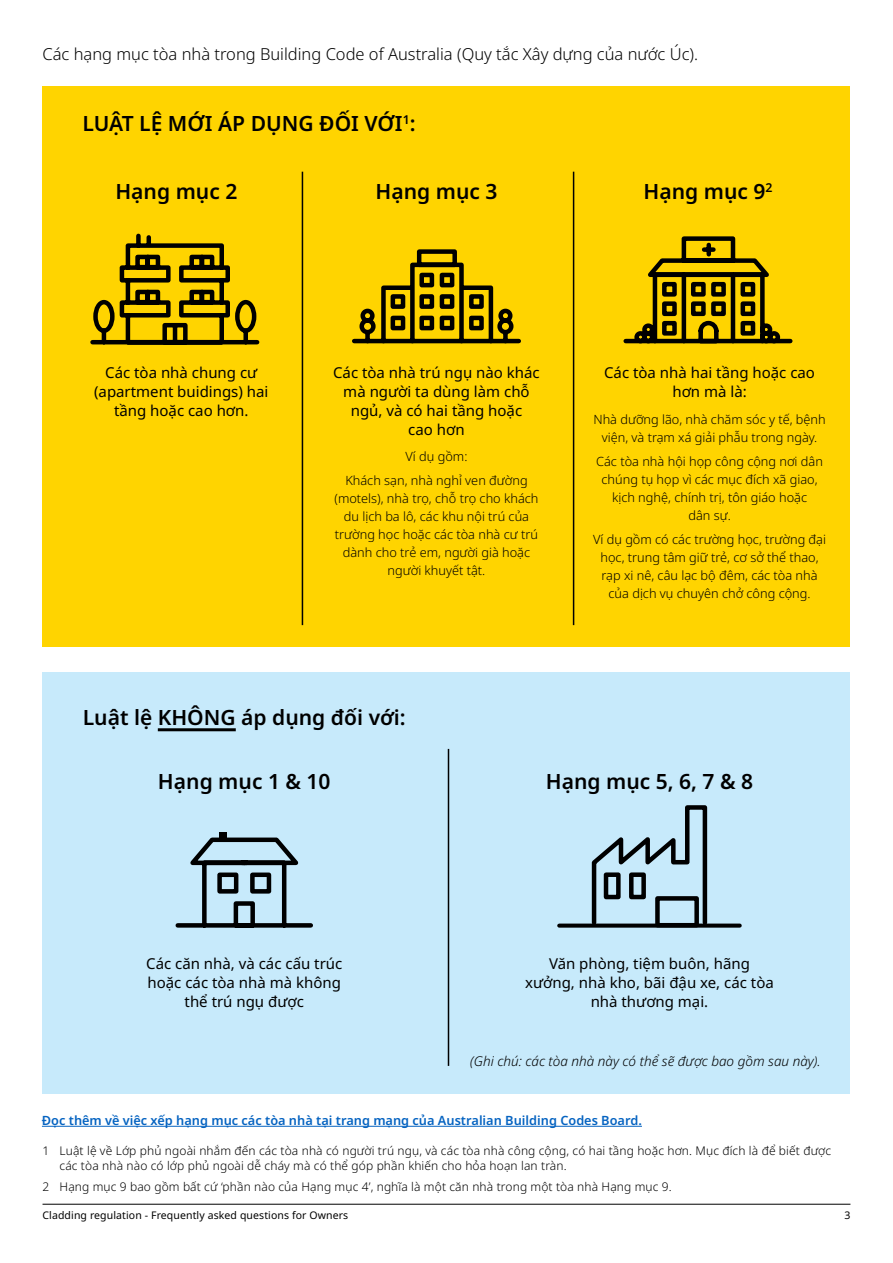
<style>
.page{position:relative;width:893px;height:1263px;background:#fff}
.page>*{position:absolute;margin:0;border:0;box-sizing:border-box;transform-origin:0 0}
.Heading{font:600 21px "Noto Sans";color:#000}
.t1{font:300 16.5px "Noto Sans";color:#000}
.Sub_1{font:15px/18.8px "Noto Sans";color:#000;text-align:center}
.Note{font:italic 300 13.5px "Noto Sans";color:#000}
.Body_copy{font:300 12.75px/18px "Noto Sans";color:#000;text-align:center}
.Body_copy-2{font:600 12.75px "Noto Sans";color:#0563c1}
.Footnotes{font:300 12px/15px "Noto Sans";letter-spacing:.01em;color:#000}
.t2{font:10.5px "Noto Sans";letter-spacing:.01em;color:#000}
</style>
<div class="page">
<hr style="left:43px;top:1204px;width:807px;height:1px;background:#000">
<div style="left:43px;top:672px;width:807px;height:421px;background:#c7eafb"></div>
<div style="left:43px;top:86px;width:807px;height:560px;background:#ffd400"></div>
<hr style="left:158px;top:728px;width:78px;height:3px;background:#000">
<hr style="left:573px;top:172px;width:1px;height:453px;background:#000">
<hr style="left:302px;top:172px;width:1px;height:453px;background:#000">
<hr style="left:448px;top:749px;width:1px;height:317px;background:#000">
<hr style="left:42px;top:1126px;width:600px;height:1px;background:#0563c1">
<svg style="left:352px;top:249px;width:169px;height:94px"></svg>
<svg style="left:623px;top:236px;width:169px;height:107px"></svg>
<svg style="left:90px;top:234px;width:169px;height:110px"></svg>
<div style="left:559px;top:923px;width:181px;height:5px;background:#000"></div>
<svg style="left:590px;top:805px;width:119px;height:123px"></svg>
<svg style="left:175px;top:835px;width:138px;height:93px"></svg>
<div style="left:220px;top:832px;width:7px;height:8px;background:#000"></div>
<p class="t1" style="left:43px;top:43px;width:657px">Các hạng mục tòa nhà trong Building Code of Australia (Quy tắc Xây dựng của nước Úc).</p>
<p class="Heading" style="left:82px;top:108px;width:335px">LUẬT LỆ MỚI ÁP DỤNG ĐỐI VỚI<sup>1</sup>:</p>
<p class="Heading" style="left:115px;top:177px;width:124px">Hạng mục 2</p>
<p class="Heading" style="left:375px;top:177px;width:124px">Hạng mục 3</p>
<p class="Heading" style="left:643px;top:177px;width:131px">Hạng mục 9<sup>2</sup></p>
<p class="Sub_1" style="left:94px;top:364px;width:176px">Các tòa nhà chung cư (apartment buidings) hai tầng hoặc cao hơn.</p>
<p class="Sub_1" style="left:333px;top:364px;width:208px">Các tòa nhà trú ngụ nào khác mà người ta dùng làm chỗ ngủ, và có hai tầng hoặc<br>cao hơn</p>
<p class="Body_copy" style="left:406px;top:448px;width:63px">Vídụ gồm:</p>
<p class="Body_copy" style="left:334px;top:472px;width:206px">Khách sạn, nhà nghi ̉ven đường (motels), nhà trọ, chỗ trọ cho khách du lịch ba lô, các khu nội trú của trường học hoặc các tòa nhà cư trú dành cho trẻ em, người già hoặc người khuyết tật.</p>
<p class="Heading" style="left:83px;top:703px;width:324px">Luật lệ KHÔNG áp dụng đối với:</p>
<p class="Sub_1" style="left:604px;top:364px;width:212px">Các tòa nhà hai tầng hoặc cao hơn mà là:</p>
<p class="Body_copy" style="left:593px;top:410px;width:234px">Nhà dưỡng lão, nhà chăm sóc y tế, bệnh viện, và trạm xá giải phẫu trong ngày.</p>
<p class="Body_copy" style="left:596px;top:453px;width:228px">Các tòa nhà hội họp công cộng nơi dân chúng tụ họp vi ̀các mục đích xã giao, kịch nghệ, chính trị, tôn giáo hoặc<br>dân sự.</p>
<p class="Body_copy" style="left:593px;top:531px;width:234px">Vídụ gồm có các trường học, trường đại học, trung tâm giữ trẻ, cơ sở thể thao, rạp xi nê, câu lạc bộ đêm, các tòa nhà của dịch vụ chuyên chở công cộng.</p>
<p class="Heading" style="left:158px;top:767px;width:174px">Hạng mục 1 &amp; 10</p>
<p class="Heading" style="left:546px;top:767px;width:209px">Hạng mục 5, 6, 7 &amp; 8</p>
<p class="Sub_1" style="left:146px;top:954px;width:198px">Các căn nhà, và các cấu trúc hoặc các tòa nhà mà không thể trú ngụ được</p>
<p class="Sub_1" style="left:525px;top:954px;width:250px">Văn phòng, tiệm buôn, hãng xưởng, nhà kho, bãi đậu xe, các tòa nhà thương mại.</p>
<p class="Note" style="left:470px;top:1051px;width:352px">(Ghi chú: các tòa nhà này có thể sẽ được bao gồm sau này).</p>
<p class="Body_copy-2" style="left:42px;top:1111px;width:601px">Đọc thêm về việc xếp hạng mục các tòa nhà tại trang mạng của Australian Building Codes Board.</p>
<p class="Footnotes" style="left:60px;top:1143px;width:773px;text-indent:-17px">1 Luật lệ về Lớp phủ ngoài nhắm đến các tòa nhà có người trú ngụ, và các tòa nhà công cộng, có hai tầng hoặc hơn. Mục đích là để biết được các tòa nhà nào có lớp phủ ngoài dễ cháy mà có thể góp phần khiến cho hỏa hoạn lan tràn.</p>
<p class="Footnotes" style="left:43px;top:1180px;width:631px">2 Hạng mục 9 bao gồm bất cứ ‘phần nào của Hạng mục 4’, nghi ̃a là một căn nhà trong một tòa nhà Hạng mục 9.</p>
<p class="t2" style="left:43px;top:1208px;width:307px">Cladding regulation - Frequently asked questions for Owners</p>
<p class="t2" style="left:844px;top:1208px;width:8px">3</p>
</div>
